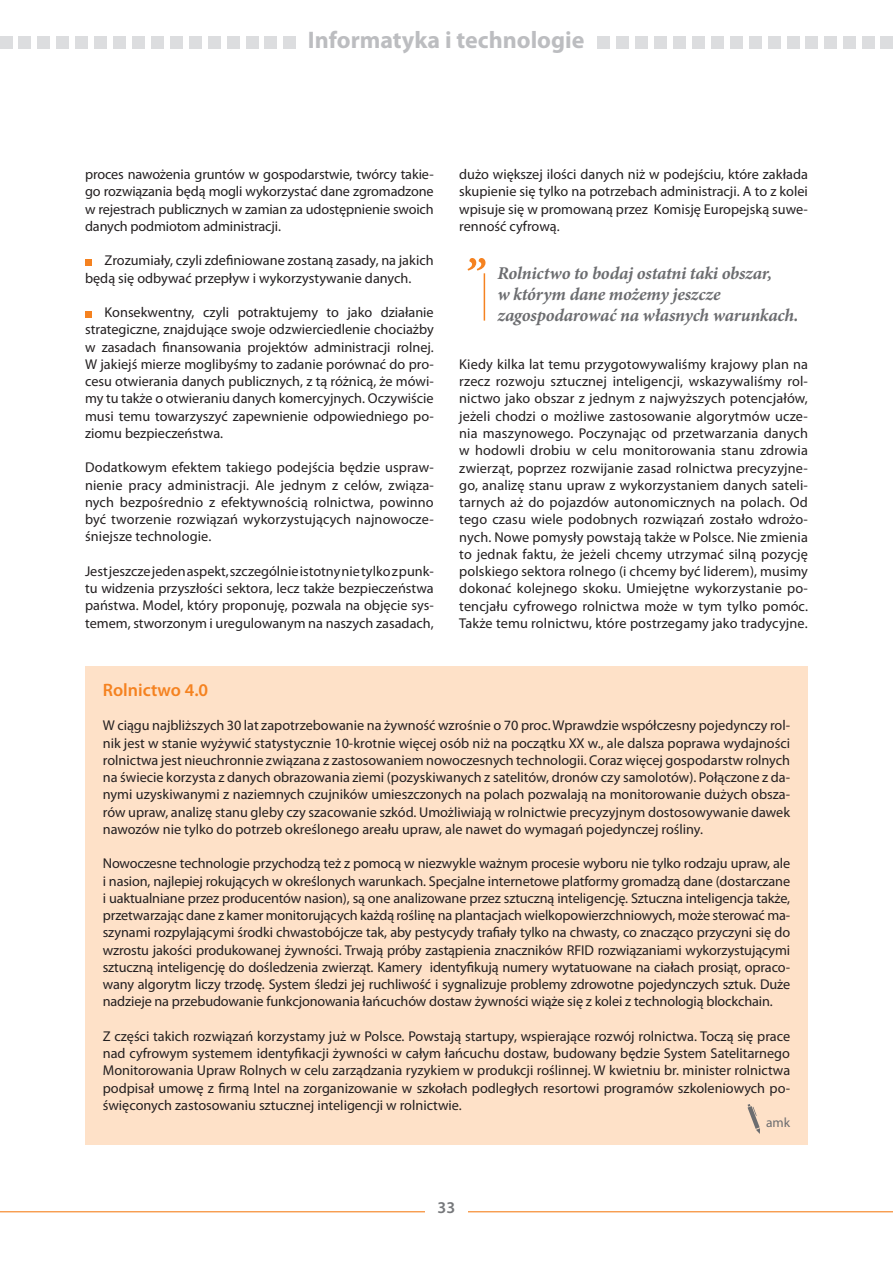
<style>
.page{position:relative;width:893px;height:1263px;background:#fff}
.page>*{position:absolute;margin:0;border:0;box-sizing:border-box;transform-origin:0 0}
.t1{font:700 24px "Myriad Pro";color:#bcbdc0}
.t2{font:italic 700 18px/21px "Minion Pro";letter-spacing:-.015em;color:#6c6d70}
.t3{font:600 18px "Myriad Pro";color:#f58220}
.t4{font:600 16.5px "Myriad Pro";color:#76787b}
.t5{font:14.25px/17.2px "Myriad Pro";color:#231f20;text-align:justify}
.t6{font:13.5px "Myriad Pro";color:#6c6d70}
</style>
<div class="page">
<hr style="left:0;top:1211px;width:893px;height:1px;background:#f58220">
<div style="left:425px;top:1195px;width:43px;height:23px;background:#fff"></div>
<div style="left:862px;top:36px;width:13px;height:13px;background:#dcdddf"></div>
<div style="left:843px;top:36px;width:13px;height:13px;background:#dcdddf"></div>
<div style="left:805px;top:36px;width:13px;height:13px;background:#dcdddf"></div>
<div style="left:787px;top:36px;width:12px;height:13px;background:#dcdddf"></div>
<div style="left:768px;top:36px;width:12px;height:13px;background:#dcdddf"></div>
<div style="left:635px;top:36px;width:13px;height:13px;background:#dcdddf"></div>
<div style="left:597px;top:36px;width:13px;height:13px;background:#dcdddf"></div>
<div style="left:616px;top:36px;width:13px;height:13px;background:#dcdddf"></div>
<div style="left:711px;top:36px;width:13px;height:13px;background:#dcdddf"></div>
<div style="left:692px;top:36px;width:13px;height:13px;background:#dcdddf"></div>
<div style="left:654px;top:36px;width:13px;height:13px;background:#dcdddf"></div>
<div style="left:730px;top:36px;width:12px;height:13px;background:#dcdddf"></div>
<div style="left:673px;top:36px;width:12px;height:13px;background:#dcdddf"></div>
<div style="left:749px;top:36px;width:12px;height:13px;background:#dcdddf"></div>
<div style="left:824px;top:36px;width:13px;height:13px;background:#dcdddf"></div>
<div style="left:880px;top:36px;width:13px;height:13px;background:#dcdddf"></div>
<div style="left:283px;top:36px;width:13px;height:13px;background:#dcdddf"></div>
<div style="left:227px;top:36px;width:13px;height:13px;background:#dcdddf"></div>
<div style="left:246px;top:36px;width:12px;height:13px;background:#dcdddf"></div>
<div style="left:113px;top:36px;width:13px;height:13px;background:#dcdddf"></div>
<div style="left:75px;top:36px;width:13px;height:13px;background:#dcdddf"></div>
<div style="left:37px;top:36px;width:13px;height:13px;background:#dcdddf"></div>
<div style="left:18px;top:36px;width:13px;height:13px;background:#dcdddf"></div>
<div style="left:0;top:36px;width:13px;height:13px;background:#dcdddf"></div>
<div style="left:56px;top:36px;width:13px;height:13px;background:#dcdddf"></div>
<div style="left:94px;top:36px;width:13px;height:13px;background:#dcdddf"></div>
<div style="left:189px;top:36px;width:13px;height:12px;background:#dcdddf"></div>
<div style="left:170px;top:36px;width:13px;height:13px;background:#dcdddf"></div>
<div style="left:132px;top:36px;width:13px;height:13px;background:#dcdddf"></div>
<div style="left:151px;top:36px;width:13px;height:13px;background:#dcdddf"></div>
<div style="left:265px;top:36px;width:12px;height:13px;background:#dcdddf"></div>
<div style="left:208px;top:36px;width:13px;height:13px;background:#dcdddf"></div>
<div style="left:85px;top:666px;width:723px;height:479px;background:#fee1c8"></div>
<svg style="left:85px;top:259px;width:6px;height:6px"></svg>
<svg style="left:85px;top:311px;width:6px;height:6px"></svg>
<svg style="left:747px;top:1104px;width:13px;height:30px"></svg>
<svg style="left:468px;top:258px;width:17px;height:13px"></svg>
<hr style="left:484px;top:273px;width:1px;height:48px;background:#f58220">
<h1 class="t1" style="left:308px;top:25px;width:278px">Informatyka i technologie</h1>
<p class="t5" style="left:85px;top:165px;width:350px">proces nawożenia gruntów w gospodarstwie, twórcy takie&shy;go rozwiązania będą mogli wykorzystać dane zgromadzone w rejestrach publicznych w zamian za udostępnienie swoich danych podmiotom administracji.</p>
<p class="t5" style="left:85px;top:252px;width:350px;text-indent:19px">Zrozumiały, czyli zdefiniowane zostaną zasady, na jakich będą się odbywać przepływ i wykorzystywanie danych.</p>
<p class="t5" style="left:85px;top:303px;width:350px;text-indent:19px">Konsekwentny, czyli potraktujemy to jako działanie strategiczne, znajdujące swoje odzwierciedlenie chociażby w zasadach finansowania projektów administracji rolnej.<br>W jakiejś mierze moglibyśmy to zadanie porównać do pro&shy;cesu otwierania danych publicznych, z tą różnicą, że mówi&shy;my tu także o otwieraniu danych komercyjnych. Oczywiście musi temu towarzyszyć zapewnienie odpowiedniego po&shy;ziomu bezpieczeństwa.</p>
<p class="t5" style="left:85px;top:459px;width:350px">Dodatkowym efektem takiego podejścia będzie uspraw&shy;nienie pracy administracji. Ale jednym z celów, związa&shy;nych bezpośrednio z efektywnością rolnictwa, powinno być tworzenie rozwiązań wykorzystujących najnowocze&shy;śniejsze technologie.</p>
<p class="t5" style="left:85px;top:562px;width:350px">Jest jeszcze jeden aspekt, szczególnie istotny nie tylko z punk&shy;tu widzenia przyszłości sektora, lecz także bezpieczeństwa państwa. Model, który proponuję, pozwala na objęcie sys&shy;temem, stworzonym i uregulowanym na naszych zasadach,</p>
<p class="t5" style="left:459px;top:166px;width:350px">dużo większej ilości danych niż w podejściu, które zakłada skupienie się tylko na potrzebach administracji. A to z kolei wpisuje się w promowaną przez Komisję Europejską suwe&shy;renność cyfrową.</p>
<p class="t2" style="left:497px;top:262px;width:303px">Rolnictwo to bodaj ostatni taki obszar,<br>w którym dane możemy jeszcze zagospodarować na własnych warunkach.</p>
<p class="t5" style="left:459px;top:355px;width:350px">Kiedy kilka lat temu przygotowywaliśmy krajowy plan na rzecz rozwoju sztucznej inteligencji, wskazywaliśmy rol&shy;nictwo jako obszar z jednym z najwyższych potencjałów, jeżeli chodzi o możliwe zastosowanie algorytmów ucze&shy;nia maszynowego. Poczynając od przetwarzania danych w hodowli drobiu w celu monitorowania stanu zdrowia zwierząt, poprzez rozwijanie zasad rolnictwa precyzyjne&shy;go, analizę stanu upraw z wykorzystaniem danych sateli&shy;tarnych aż do pojazdów autonomicznych na polach. Od tego czasu wiele podobnych rozwiązań zostało wdrożo&shy;nych. Nowe pomysły powstają także w Polsce. Nie zmienia to jednak faktu, że jeżeli chcemy utrzymać silną pozycję polskiego sektora rolnego (i chcemy być liderem), musimy dokonać kolejnego skoku. Umiejętne wykorzystanie po&shy;tencjału cyfrowego rolnictwa może w tym tylko pomóc.<br>Także temu rolnictwu, które postrzegamy jako tradycyjne.</p>
<p class="t3" style="left:103px;top:678px;width:107px">Rolnictwo 4.0</p>
<p class="t5" style="left:103px;top:717px;width:689px">W ciągu najbliższych 30 lat zapotrzebowanie na żywność wzrośnie o 70 proc. Wprawdzie współczesny pojedynczy rol&shy;nik jest w stanie wyżywić statystycznie 10-krotnie więcej osób niż na początku XX w., ale dalsza poprawa wydajności rolnictwa jest nieuchronnie związana z zastosowaniem nowoczesnych technologii. Coraz więcej gospodarstw rolnych na świecie korzysta z danych obrazowania ziemi (pozyskiwanych z satelitów, dronów czy samolotów). Połączone z da&shy;nymi uzyskiwanymi z naziemnych czujników umieszczonych na polach pozwalają na monitorowanie dużych obsza&shy;rów upraw, analizę stanu gleby czy szacowanie szkód. Umożliwiają w rolnictwie precyzyjnym dostosowywanie dawek nawozów nie tylko do potrzeb określonego areału upraw, ale nawet do wymagań pojedynczej rośliny.</p>
<p class="t5" style="left:103px;top:855px;width:689px">Nowoczesne technologie przychodzą też z pomocą w niezwykle ważnym procesie wyboru nie tylko rodzaju upraw, ale i nasion, najlepiej rokujących w określonych warunkach. Specjalne internetowe platformy gromadzą dane (dostarczane i uaktualniane przez producentów nasion), są one analizowane przez sztuczną inteligencję. Sztuczna inteligencja także, przetwarzając dane z kamer monitorujących każdą roślinę na plantacjach wielkopowierzchniowych, może sterować ma&shy;szynami rozpylającymi środki chwastobójcze tak, aby pestycydy trafiały tylko na chwasty, co znacząco przyczyni się do wzrostu jakości produkowanej żywności. Trwają próby zastąpienia znaczników RFID rozwiązaniami wykorzystującymi sztuczną inteligencję do dośledzenia zwierząt. Kamery identyfikują numery wytatuowane na ciałach prosiąt, opraco&shy;wany algorytm liczy trzodę. System śledzi jej ruchliwość i sygnalizuje problemy zdrowotne pojedynczych sztuk. Duże nadzieje na przebudowanie funkcjonowania łańcuchów dostaw żywności wiąże się z kolei z technologią blockchain.</p>
<p class="t5" style="left:103px;top:1027px;width:689px">Z części takich rozwiązań korzystamy już w Polsce. Powstają startupy, wspierające rozwój rolnictwa. Toczą się prace nad cyfrowym systemem identyfikacji żywności w całym łańcuchu dostaw, budowany będzie System Satelitarnego Monitorowania Upraw Rolnych w celu zarządzania ryzykiem w produkcji roślinnej. W kwietniu br. minister rolnictwa podpisał umowę z firmą Intel na zorganizowanie w szkołach podległych resortowi programów szkoleniowych po&shy;święconych zastosowaniu sztucznej inteligencji w rolnictwie.</p>
<p class="t6" style="left:766px;top:1114px;width:26px">amk</p>
<p class="t4" style="left:438px;top:1197px;width:19px">33</p>
</div>
